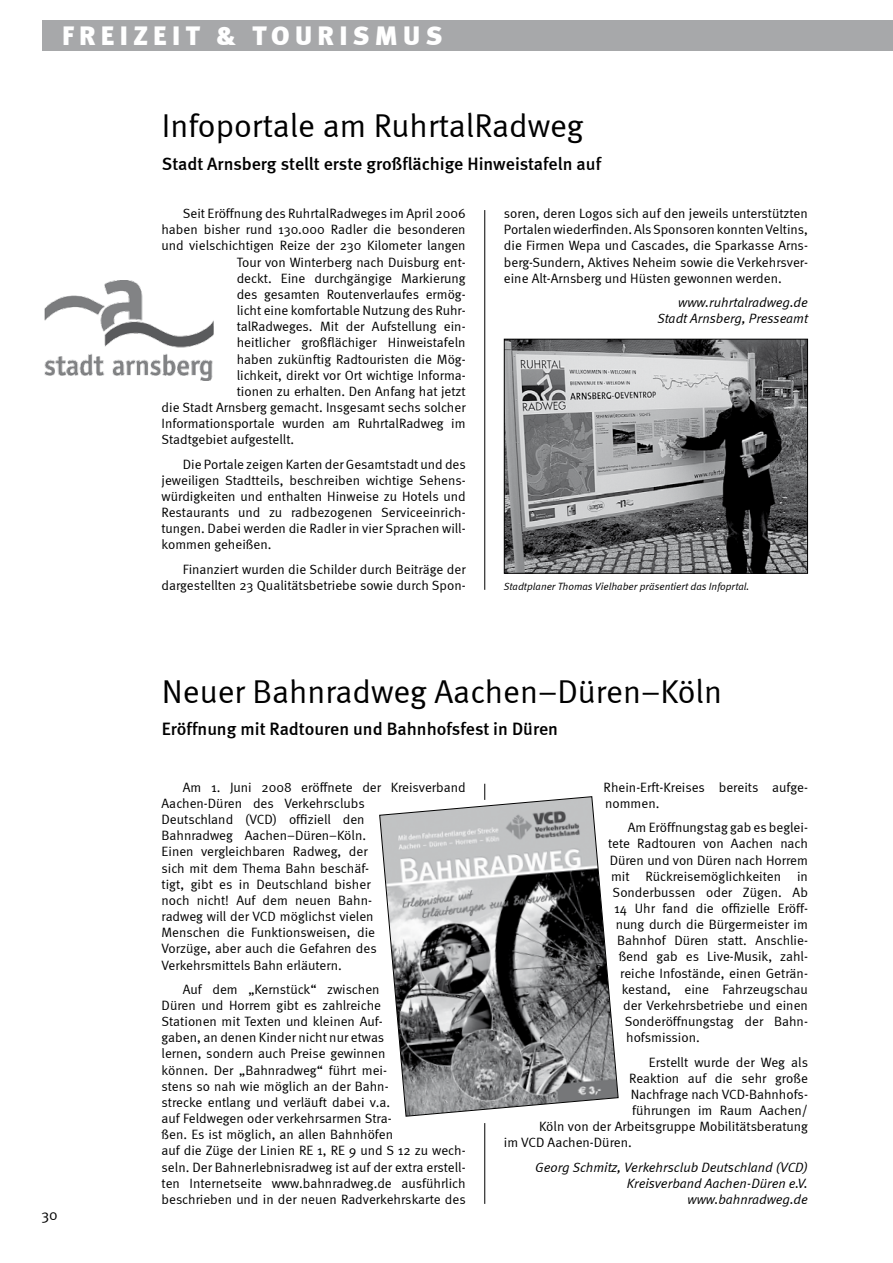
<style>
.page{position:relative;width:893px;height:1263px;background:#fff}
.page>*{position:absolute;margin:0;border:0;box-sizing:border-box;transform-origin:0 0}
.t1{font:33px "Meta Normal";color:#000}
.t2{font:900 27px "Meta";letter-spacing:.2em;color:#fff}
.t3{font:500 18px "Meta";letter-spacing:-.005em;color:#000}
.t4{font:15px "Meta Normal";color:#000}
.t5{font:13.5px/16.2px "Meta Normal";color:#000}
.t6{font:italic 13.5px/16.2px "Meta Normal";color:#000;text-align:right}
.t7{font:italic 10.5px "Meta Normal";color:#000}
</style>
<div class="page">
<div style="left:43px;top:20px;width:850px;height:30px;background:#a7a8aa"></div>
<hr style="left:484px;top:210px;width:1px;height:380px;background:#000">
<hr style="left:484px;top:1123px;width:1px;height:81px;background:#000">
<svg style="left:484px;top:784px;width:1px;height:12px"></svg>
<svg style="left:379px;top:796px;width:240px;height:321px"></svg>
<img style="left:506px;top:341px;width:300px;height:231px">
<div style="left:504px;top:339px;width:304px;height:235px;border:1px solid #000"></div>
<img style="left:44px;top:281px;width:170px;height:99px">
<h2 class="t2" style="left:62px;top:19px;width:382px">FREIZEIT &amp; TOURISMUS</h2>
<h1 class="t1" style="left:162px;top:107px;width:423px">I nfoportale am RuhrtalRadweg</h1>
<h3 class="t3" style="left:162px;top:153px;width:441px">Stadt Arnsberg stellt erste großflächige H inweistafeln auf</h3>
<p class="t5" style="left:183px;top:205px;width:284px">Seit Eröffnung des RuhrtalRadweges im April 2006</p>
<p class="t5" style="left:162px;top:221px;width:306px">haben bisher rund 130.000 Radler die besonderen</p>
<p class="t5" style="left:162px;top:238px;width:306px">und vielschichtigen Reize der 230 Kilometer langen</p>
<p class="t5" style="left:237px;top:254px;width:230px">Tour von Winterberg nach Duisburg ent-</p>
<p class="t5" style="left:237px;top:270px;width:230px">deckt. Eine durchgängige Markierung</p>
<p class="t5" style="left:237px;top:286px;width:229px">des gesamten Routenverlaufes ermög‑</p>
<p class="t5" style="left:237px;top:302px;width:230px">licht eine komfortable N utzung des Ruhr-</p>
<p class="t5" style="left:237px;top:318px;width:230px">talRadweges. Mit der Aufstellung ein-</p>
<p class="t5" style="left:237px;top:334px;width:230px">heitlicher großflächiger Hinweistafeln</p>
<p class="t5" style="left:237px;top:351px;width:230px">haben zukünftig Radtouristen die Mög-</p>
<p class="t5" style="left:237px;top:367px;width:230px">lichkeit, direkt vor Ort wichtige I nforma-</p>
<p class="t5" style="left:237px;top:383px;width:231px">tionen zu erhalten. Den Anfang hat jetzt</p>
<p class="t5" style="left:162px;top:399px;width:306px">die Stadt Arnsberg gemacht. Insgesamt sechs solcher</p>
<p class="t5" style="left:162px;top:415px;width:306px">I nformationsportale wurden am RuhrtalRadweg im</p>
<p class="t5" style="left:162px;top:431px;width:134px">Stadtgebiet aufgestellt.</p>
<p class="t5" style="left:162px;top:456px;width:306px;text-align:justify;text-indent:21px">Die Portale zeigen Karten der Gesamtstadt und des jeweiligen Stadtteils, beschreiben wichtige Sehens&shy;würdigkeiten und enthalten Hinweise zu Hotels und Restaurants und zu radbezogenen Serviceeinrich&shy;tungen. Dabei werden die Radler in vier Sprachen will&shy;kommen geheißen.</p>
<p class="t5" style="left:162px;top:561px;width:306px;text-align:right">Finanziert wurden die Schilder durch Beiträge der dargestellten 23 Qualitätsbetriebe sowie durch Spon-</p>
<p class="t5" style="left:504px;top:205px;width:306px;text-align:justify">soren, deren Logos sich auf den jeweils unterstützten Portalenwiederfinden. AlsSponsoren konntenVeltins, die Firmen Wepa und Cascades, die Sparkasse Arns&shy;berg-Sundern, Aktives N eheim sowie die Verkehrsver&shy;eine Alt-Arnsberg und Hüsten gewonnen werden.</p>
<p class="t6" style="left:657px;top:294px;width:152px">www.ruhrtalradweg.de<br>Stadt Arnsberg, Presseamt</p>
<p class="t7" style="left:504px;top:580px;width:247px">Stadtplaner Thomas Vielhaber präsentiert das Infoprtal.</p>
<h1 class="t1" style="left:162px;top:672px;width:562px">Neuer Bahnradweg Aachen–Düren–Köln</h1>
<h3 class="t3" style="left:162px;top:718px;width:398px">Eröffnung mit Radtouren und Bahnhofsfest in Düren</h3>
<p class="t4" style="left:41px;top:1206px;width:18px">30</p>
<p class="t5" style="left:162px;top:779px;width:306px;text-indent:21px">Am 1. Juni 2008 eröffnete der Kreisverband Aachen-Düren des Verkehrsclubs<br>Deutschland (VCD) offiziell den<br>Bahnradweg Aachen–Düren–Köln.<br>Einen vergleichbaren Radweg, der<br>sich mit dem Thema Bahn beschäf-<br>tigt, gibt es in Deutschland bisher<br>noch nicht! Auf dem neuen Bahn-<br>radweg will der VCD möglichst vielen<br>Menschen die Funktionsweisen, die<br>Vorzüge, aber auch die Gefahren des Verkehrsmittels Bahn erläutern.</p>
<p class="t5" style="left:162px;top:981px;width:306px;text-indent:21px">Auf dem „Kernstück“ zwischen<br>Düren und Horrem gibt es zahlreiche<br>Stationen mit Texten und kleinen Auf-<br>gaben, an denen Kinder nicht nur etwas<br>lernen, sondern auch Preise gewinnen<br>können. Der „Bahnradweg“ führt mei-<br>stens so nah wie möglich an der Bahn-<br>strecke entlang und verläuft dabei v.a.<br>auf Feldwegen oder verkehrsarmen Stra-<br>ßen. Es ist möglich, an allen Bahnhöfen<br>auf die Züge der Linien RE 1, RE 9 und S 12 zu wech&shy;seln. Der Bahnerlebnisradweg ist auf der extra erstell&shy;ten Internetseite www.bahnradweg.de ausführlich beschrieben und in der neuen Radverkehrskarte des</p>
<p class="t5" style="left:604px;top:779px;width:206px">Rhein-Erft-Kreises bereits aufge&shy;nommen.</p>
<p class="t5" style="left:628px;top:819px;width:182px">Am Eröffnungstag gab es beglei-</p>
<p class="t5" style="left:608px;top:835px;width:201px">tete Radtouren von Aachen nach</p>
<p class="t5" style="left:610px;top:851px;width:200px">Düren und von Düren nach Horrem</p>
<p class="t5" style="left:611px;top:868px;width:198px">mit Rückreisemöglichkeiten in</p>
<p class="t5" style="left:613px;top:884px;width:197px">Sonderbussen oder Zügen. Ab</p>
<p class="t5" style="left:614px;top:900px;width:195px">14 Uhr fand die offizielle Eröff-</p>
<p class="t5" style="left:616px;top:916px;width:194px">nung durch die Bürgermeister im</p>
<p class="t5" style="left:617px;top:932px;width:192px">Bahnhof Düren statt. Anschlie-</p>
<p class="t5" style="left:619px;top:948px;width:191px">ßend gab es Live-Musik, zahl-</p>
<p class="t5" style="left:620px;top:965px;width:189px">reiche I nfostände, einen Geträn-</p>
<p class="t5" style="left:622px;top:981px;width:188px">kestand, eine Fahrzeugschau</p>
<p class="t5" style="left:623px;top:997px;width:186px">der Verkehrsbetriebe und einen</p>
<p class="t5" style="left:625px;top:1013px;width:185px">Sonderöffnungstag der Bahn-</p>
<p class="t5" style="left:626px;top:1029px;width:75px">hofsmission.</p>
<p class="t5" style="left:649px;top:1053px;width:161px">Erstellt wurde der Weg als</p>
<p class="t5" style="left:629px;top:1070px;width:180px">Reaktion auf die sehr große</p>
<p class="t5" style="left:631px;top:1086px;width:179px">N achfrage nach VCD-Bahnhofs-</p>
<p class="t5" style="left:632px;top:1102px;width:177px">führungen im Raum Aachen/</p>
<p class="t5" style="left:539px;top:1118px;width:270px">Köln von der Arbeitsgruppe Mobilitätsberatung</p>
<p class="t5" style="left:504px;top:1134px;width:129px">im VCD Aachen-Düren.</p>
<p class="t6" style="left:535px;top:1158px;width:274px">Georg Schmitz, Verkehrsclub Deutschland (VCD)<br>Kreisverband Aachen-Düren e.V. www.bahnradweg.de</p>
</div>
